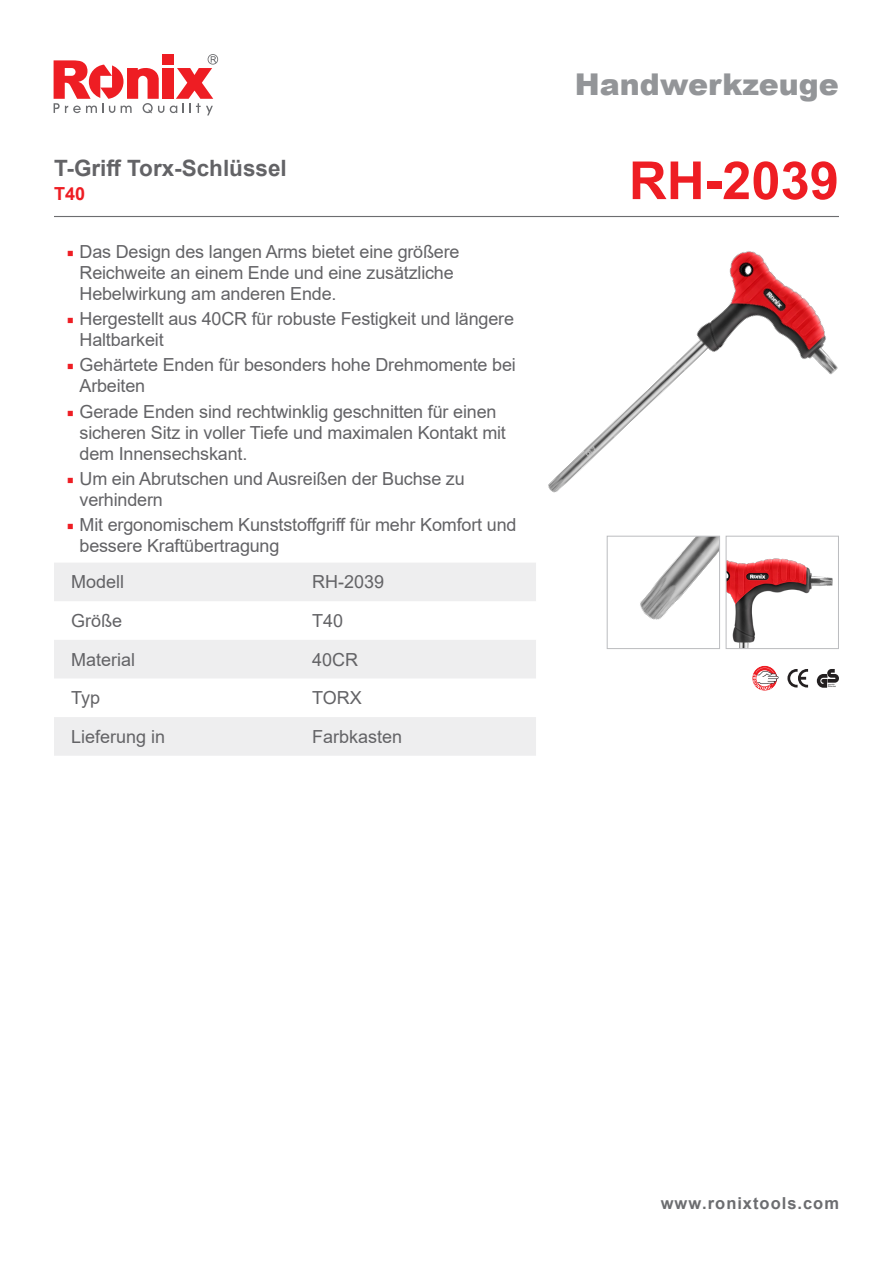
<style>
.page{position:relative;width:893px;height:1263px;background:#fff}
.page>*{position:absolute;margin:0;border:0;box-sizing:border-box;transform-origin:0 0}
.t1{font:700 52.5px "Arial";color:#ee1d23}
.t2{font:900 30px "Arial";color:#939598}
.t3{font:700 22.5px "Arial";color:#636366}
.t4{font:18px/21px "Arial";letter-spacing:-.01em;color:#636366}
.t5{font:700 18px "Arial";color:#ee1d23}
.t6{font:700 16.5px "Arial";letter-spacing:.06em;color:#6c6d70}
.s1{font-family:"Minion Pro";color:#ee1d23}
</style>
<div class="page">
<svg style="left:170px;top:54px;width:48px;height:61px"></svg>
<div style="left:162px;top:68px;width:11px;height:31px;background:#ee1d23"></div>
<svg style="left:54px;top:60px;width:110px;height:53px"></svg>
<div style="left:162px;top:54px;width:11px;height:11px;background:#ee1d23"></div>
<svg style="left:54px;top:563px;width:482px;height:193px;fill:#eeeeef"></svg>
<hr style="left:54px;top:216px;width:785px;height:1px;background:#6c6d70">
<img style="left:548px;top:251px;width:290px;height:242px">
<img style="left:640px;top:538px;width:78px;height:82px">
<div style="left:607px;top:536px;width:113px;height:113px;border:1px solid #bcbdc0"></div>
<img style="left:728px;top:558px;width:105px;height:89px">
<div style="left:726px;top:536px;width:113px;height:113px;border:1px solid #bcbdc0"></div>
<svg style="left:752px;top:665px;width:27px;height:26px"></svg>
<svg style="left:787px;top:669px;width:21px;height:18px"></svg>
<svg style="left:817px;top:669px;width:22px;height:19px"></svg>
<p class="t3" style="left:54px;top:152px;width:234px">T-Griff Torx-Schlüssel</p>
<p class="t5" style="left:54px;top:181px;width:33px">T40</p>
<p class="t4" style="left:80px;top:241px;width:382px;text-indent:-13px"><span class="s1">■</span> Das Design des langen Arms bietet eine größere<br>Reichweite an einem Ende und eine zusätzliche<br>Hebelwirkung am anderen Ende.</p>
<p class="t4" style="left:80px;top:308px;width:436px;text-indent:-13px"><span class="s1">■</span> Hergestellt aus 40CR für robuste Festigkeit und längere<br>Haltbarkeit</p>
<p class="t4" style="left:80px;top:354px;width:438px;text-indent:-13px"><span class="s1">■</span> Gehärtete Enden für besonders hohe Drehmomente bei<br>Arbeiten</p>
<p class="t4" style="left:80px;top:401px;width:428px;text-indent:-13px"><span class="s1">■</span> Gerade Enden sind rechtwinklig geschnitten für einen sicheren Sitz in voller Tiefe und maximalen Kontakt mit dem Innensechskant.</p>
<p class="t4" style="left:80px;top:468px;width:387px;text-indent:-13px"><span class="s1">■</span> Um ein Abrutschen und Ausreißen der Buchse zu verhindern</p>
<p class="t4" style="left:80px;top:514px;width:438px;text-indent:-13px"><span class="s1">■</span> Mit ergonomischem Kunststoffgriff für mehr Komfort und bessere Kraftübertragung</p>
<p class="t4" style="left:71px;top:571px;width:55px">Modell</p>
<p class="t4" style="left:312px;top:571px;width:74px">RH-2039</p>
<p class="t4" style="left:71px;top:610px;width:53px">Größe</p>
<p class="t4" style="left:312px;top:610px;width:33px">T40</p>
<p class="t4" style="left:71px;top:649px;width:66px">Material</p>
<p class="t4" style="left:312px;top:649px;width:48px">40CR</p>
<p class="t4" style="left:71px;top:687px;width:31px">Typ</p>
<p class="t4" style="left:312px;top:687px;width:51px">TORX</p>
<p class="t4" style="left:71px;top:726px;width:96px">Lieferung in</p>
<p class="t4" style="left:312px;top:726px;width:92px">Farbkasten</p>
<h2 class="t2" style="left:575px;top:63px;width:266px">Handwerkzeuge</h2>
<p class="t1" style="left:629px;top:144px;width:212px">RH-2039</p>
<p class="t6" style="left:661px;top:1192px;width:180px">www.ronixtools.com</p>
</div>
